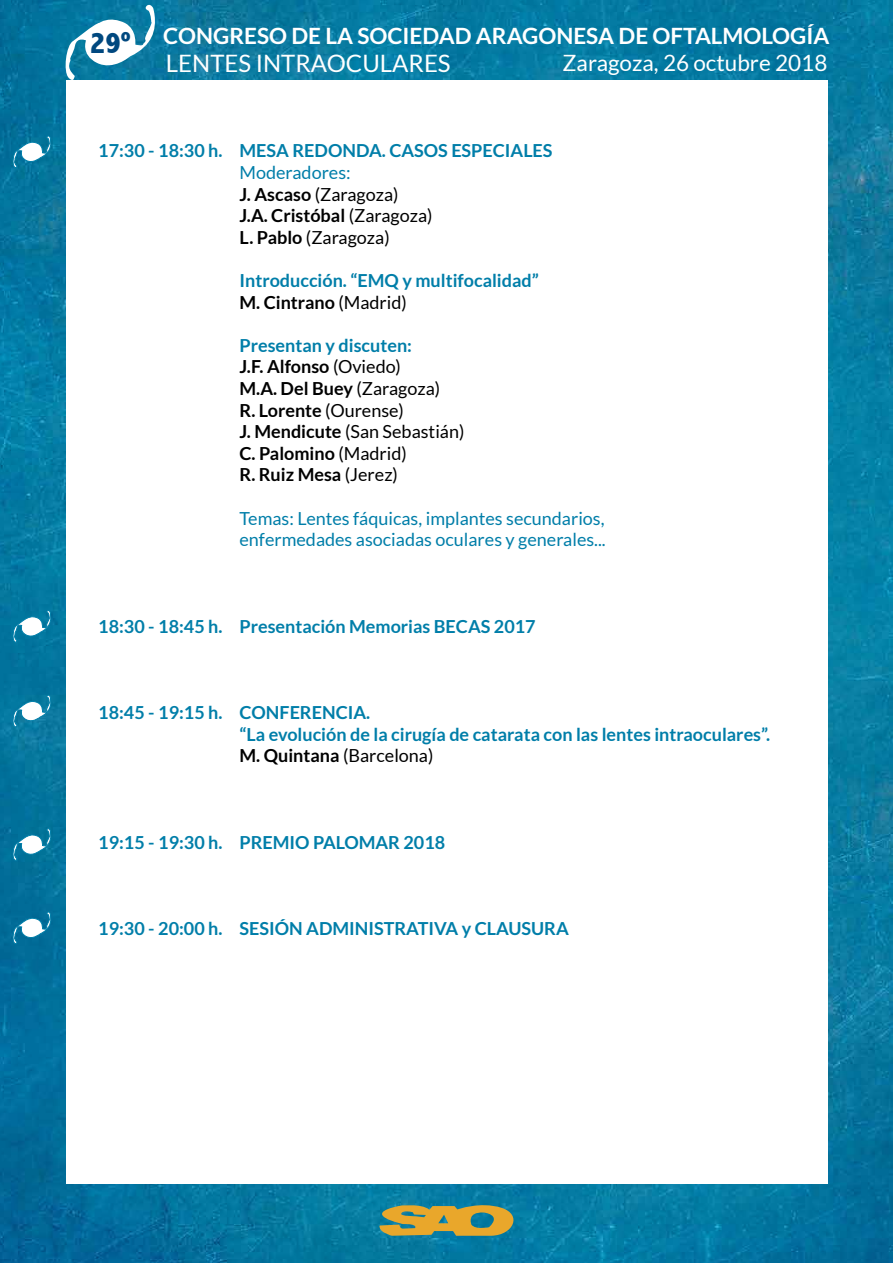
<style>
.page{position:relative;width:893px;height:1263px;background:#fff}
.page>*{position:absolute;margin:0;border:0;box-sizing:border-box;transform-origin:0 0}
.t1{font:800 condensed 30.6px "Abadi";color:#00487f}
.t2{font:24px "Lato";color:#fff}
.t3{font:700 22.5px "Lato";color:#fff}
.t4{font:22.5px "Lato";color:#fff}
.t5{font:700 18px/21.6px "Lato";color:#007ea9}
.t6{font:700 18px/21.6px "Lato";color:#000}
.t7{font:18px/21.6px "Lato";color:#007ea9}
.t8{font:18px/21.6px "Lato";color:#000}
.s1{color:#007ea9}
.s2{font-weight:700}
.s3{color:#000}
.s4{font-weight:400;color:#000}
.s5{font-weight:400}
</style>
<div class="page">
<img style="left:0;top:0;width:893px;height:1263px">
<div style="left:66px;top:80px;width:761px;height:1103px;background:#fff"></div>
<svg style="left:63px;top:3px;width:97px;height:81px"></svg>
<svg style="left:379px;top:1205px;width:134px;height:31px;background:#aa9b4c"></svg>
<svg style="left:11px;top:134px;width:42px;height:35px"></svg>
<svg style="left:11px;top:609px;width:42px;height:35px"></svg>
<svg style="left:11px;top:694px;width:42px;height:34px"></svg>
<svg style="left:11px;top:827px;width:42px;height:35px"></svg>
<svg style="left:11px;top:910px;width:42px;height:35px"></svg>
<h1 class="t1" style="left:90px;top:25px;width:43px">29º</h1>
<p class="t3" style="left:163px;top:23px;width:668px">CONGRESO DE LA SOCIEDAD ARAGONESA DE OFTALMOLOGÍA</p>
<h2 class="t2" style="left:166px;top:50px;width:286px">LENTES INTRAOCULARES</h2>
<p class="t4" style="left:563px;top:51px;width:266px">Zaragoza, 26 octubre 2018</p>
<p class="t5" style="left:98px;top:140px;width:126px">17:30 - 18:30 h.</p>
<p class="t5" style="left:240px;top:140px;width:315px">MESA REDONDA. CASOS ESPECIALES</p>
<p class="t8" style="left:240px;top:162px;width:195px"><span class="s1">Moderadores:<br></span><span class="s2">J. Ascaso</span> (Zaragoza)<br><span class="s2">J.A. Cristóbal</span> (Zaragoza)<br><span class="s2">L. Pablo</span> (Zaragoza)</p>
<p class="t5" style="left:240px;top:269px;width:301px">Introducción. “EMQ y multifocalidad”<br><span class="s3">M. Cintrano</span> <span class="s4">(Madrid)</span></p>
<p class="t6" style="left:240px;top:334px;width:226px"><span class="s1">Presentan y discuten:<br></span>J.F. Alfonso <span class="s5">(Oviedo)<br></span>M.A. Del Buey <span class="s5">(Zaragoza)<br></span>R. Lorente <span class="s5">(Ourense)<br></span>J. Mendicute <span class="s5">(San Sebastián)<br></span>C. Palomino <span class="s5">(Madrid)<br></span>R. Ruiz Mesa <span class="s5">(Jerez)</span></p>
<p class="t7" style="left:240px;top:507px;width:368px">Temas: Lentes fáquicas, implantes secundarios, enfermedades asociadas oculares y generales...</p>
<p class="t5" style="left:98px;top:615px;width:126px">18:30 - 18:45 h.</p>
<p class="t5" style="left:240px;top:615px;width:298px">Presentación Memorias BECAS 2017</p>
<p class="t5" style="left:98px;top:701px;width:126px">18:45 - 19:15 h.</p>
<p class="t5" style="left:240px;top:701px;width:532px">CONFERENCIA.<br>“La evolución de la cirugía de catarata con las lentes intraoculares”.<br><span class="s3">M. Quintana</span> <span class="s4">(Barcelona)</span></p>
<p class="t5" style="left:98px;top:831px;width:126px">19:15 - 19:30 h.</p>
<p class="t5" style="left:240px;top:831px;width:207px">PREMIO PALOMAR 2018</p>
<p class="t5" style="left:98px;top:917px;width:126px">19:30 - 20:00 h.</p>
<p class="t5" style="left:240px;top:917px;width:331px">SESIÓN ADMINISTRATIVA y CLAUSURA</p>
</div>
